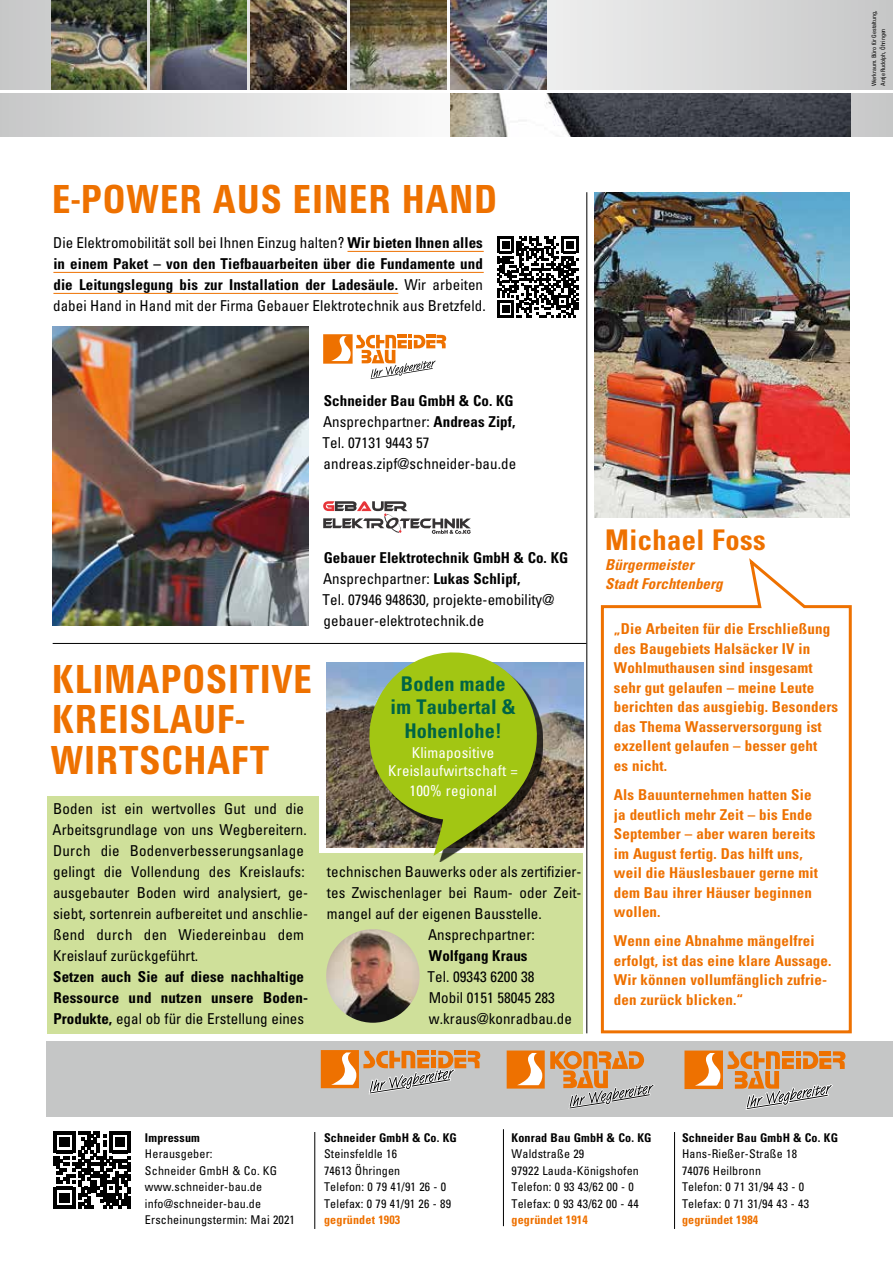
<style>
.page{position:relative;width:893px;height:1263px;background:#fff}
.page>*{position:absolute;margin:0;border:0;box-sizing:border-box;transform-origin:0 0}
.t1{font:700 condensed 42px/40.5px "Unitus T";letter-spacing:.03em;color:#ee7100}
.t2{font:700 condensed 28.5px "Univers";letter-spacing:.015em;color:#ee7100}
.t3{font:700 condensed 20.25px/23.5px "Univers";letter-spacing:.01em;color:#006445;text-align:center}
.t4{font:condensed 15px/21px "Univers";letter-spacing:.005em;color:#000}
.t5{font:700 condensed 15px/19.5px "Univers";letter-spacing:.01em;color:#ee7100}
.t6{font:700 condensed 15px/21px "Univers";letter-spacing:.005em;color:#000}
.t7{font:condensed 15px/18px "Univers";letter-spacing:.015em;color:#fff;text-align:center}
.t8{font:italic 700 condensed 15px/19.5px "Univers";letter-spacing:.005em;color:#ee7100}
.t9{font:condensed 12px/16.5px "Univers";letter-spacing:.015em;color:#000}
.t10{font:700 condensed 12px "Univers";letter-spacing:.015em;color:#000}
.t11{font:700 condensed 12px "Univers";letter-spacing:.015em;color:#ee7100}
.t12{font:condensed 6px/9px "Univers";letter-spacing:-.01em;color:#000}
.s1{font-weight:400}
.s2{font-weight:700}
</style>
<div class="page">
<div style="left:47px;top:796px;width:536px;height:237px;background:#cfe09a"></div>
<div style="left:319px;top:644px;width:267px;height:209px;background:#fff"></div>
<svg style="left:0;top:0;width:893px;height:89px;background:#d7d7d7"></svg>
<svg style="left:0;top:94px;width:893px;height:42px"></svg>
<img style="left:251px;top:0;width:96px;height:89px">
<img style="left:351px;top:0;width:95px;height:89px">
<img style="left:451px;top:0;width:95px;height:89px">
<img style="left:51px;top:0;width:96px;height:89px">
<img style="left:151px;top:0;width:96px;height:89px">
<img style="left:451px;top:94px;width:399px;height:42px">
<div style="left:47px;top:1042px;width:846px;height:75px;background:#c5c6c6"></div>
<hr style="left:315px;top:1132px;width:1px;height:97px;background:#000">
<hr style="left:503px;top:1129px;width:1px;height:97px;background:#000">
<hr style="left:674px;top:1132px;width:1px;height:97px;background:#000">
<div style="left:53px;top:1129px;width:79px;height:82px;background:linear-gradient(to right,#fff,#fff)"></div>
<svg style="left:54px;top:1131px;width:77px;height:77px"></svg>
<svg style="left:507px;top:1050px;width:148px;height:59px"></svg>
<svg style="left:684px;top:1050px;width:161px;height:60px"></svg>
<svg style="left:321px;top:1050px;width:159px;height:44px"></svg>
<img style="left:594px;top:192px;width:256px;height:325px">
<hr style="left:347px;top:251px;width:137px;height:1px;background:#ee7100">
<hr style="left:53px;top:272px;width:431px;height:1px;background:#ee7100">
<hr style="left:53px;top:293px;width:345px;height:1px;background:#ee7100">
<hr style="left:586px;top:192px;width:1px;height:841px;background:#000">
<hr style="left:53px;top:643px;width:533px;height:1px;background:#000">
<svg style="left:600px;top:558px;width:252px;height:476px"></svg>
<img style="left:53px;top:326px;width:255px;height:299px">
<svg style="left:323px;top:501px;width:148px;height:33px"></svg>
<svg style="left:323px;top:334px;width:123px;height:45px"></svg>
<svg style="left:497px;top:236px;width:81px;height:81px"></svg>
<img style="left:326px;top:663px;width:257px;height:184px">
<div style="left:375px;top:658px;width:168px;height:204px;background:#cfe09a"></div>
<svg style="left:364px;top:652px;width:178px;height:204px;background:#96ac39"></svg>
<img style="left:326px;top:929px;width:94px;height:94px;border-radius:47px">
<p class="t12" style="left:869px;top:86px;width:76px;rotate:-90deg">Werkraum. Büro für Gestaltung,<br>Antje Rudolph, Öhringen</p>
<h1 class="t1" style="left:52px;top:178px;width:446px">E-POWER AUS EINER HAND</h1>
<p class="t6" style="left:53px;top:232px;width:434px"><span class="s1">Die Elektromobilität soll bei Ihnen Einzug halten?</span> Wir bieten Ihnen alles in einem Paket – von den Tiefbauarbeiten über die Fundamente und die Leitungslegung bis zur Installation der Ladesäule. <span class="s1">Wir arbeiten dabei Hand in Hand mit der Firma Gebauer Elektrotechnik aus Bretzfeld.</span></p>
<p class="t4" style="left:323px;top:390px;width:195px"><span class="s2">Schneider Bau GmbH &amp; Co. KG<br></span>Ansprechpartner: <span class="s2">Andreas Zipf,<br></span>Tel. 07131 9443 57 andreas.zipf@schneider-bau.de</p>
<p class="t4" style="left:323px;top:547px;width:247px"><span class="s2">Gebauer Elektrotechnik GmbH &amp; Co. KG </span>Ansprechpartner: <span class="s2">Lukas Schlipf,<br></span>Tel. 07946 948630, projekte-emobility@ gebauer-elektrotechnik.de</p>
<h1 class="t1" style="left:51px;top:658px;width:263px">KLIMAPOSITIVE<br>KREISLAUF-<br>WIRTSCHAFT</h1>
<p class="t4" style="left:53px;top:798px;width:257px">Boden ist ein wertvolles Gut und die Arbeitsgrundlage von uns Wegbereitern.<br>Durch die Bodenverbesserungsanlage gelingt die Vollendung des Kreislaufs: ausgebauter Boden wird analysiert, ge-- siebt, sortenrein aufbereitet und anschlie&shy;ßend durch den Wiedereinbau dem Kreislauf zurückgeführt.</p>
<p class="t6" style="left:53px;top:966px;width:255px">Setzen auch Sie auf diese nachhaltige<br>Ressource und nutzen unsere Boden-<br>Produkte, <span class="s1">egal ob für die Erstellung eines</span></p>
<h3 class="t3" style="left:391px;top:671px;width:127px">Boden made im Taubertal &amp;<br>Hohenlohe!</h3>
<p class="t7" style="left:388px;top:743px;width:131px">Klimapositive<br>Kreislaufwirtschaft =</p>
<p class="t7" style="left:410px;top:782px;width:89px">100% regional</p>
<p class="t4" style="left:327px;top:861px;width:255px">technischen Bauwerks oder als zertifizier-</p>
<p class="t4" style="left:327px;top:882px;width:254px">tes Zwischenlager bei Raum- oder Zeit-</p>
<p class="t4" style="left:327px;top:903px;width:216px">mangel auf der eigenen Bausstelle.</p>
<p class="t4" style="left:428px;top:924px;width:108px">Ansprechpartner:</p>
<p class="t6" style="left:429px;top:945px;width:100px">Wolfgang Kraus</p>
<p class="t4" style="left:428px;top:966px;width:146px">Tel. 09343 6200 38<br>Mobil 0151 58045 283 w.kraus@konradbau.de</p>
<h2 class="t2" style="left:605px;top:523px;width:162px">Michael Foss</h2>
<p class="t8" style="left:605px;top:554px;width:119px">Bürgermeister<br>Stadt Forchtenberg</p>
<p class="t5" style="left:614px;top:619px;width:226px">„Die Arbeiten für die Erschließung des Baugebiets Halsäcker IV in<br>Wohlmuthausen sind insgesamt sehr gut gelaufen – meine Leute berichten das ausgiebig. Besonders das Thema Wasserversorgung ist exzellent gelaufen – besser geht<br>es nicht.</p>
<p class="t5" style="left:614px;top:785px;width:206px">Als Bauunternehmen hatten Sie ja deutlich mehr Zeit – bis Ende<br>September – aber waren bereits im August fertig. Das hilft uns, weil die Häuslesbauer gerne mit dem Bau ihrer Häuser beginnen wollen.</p>
<p class="t5" style="left:614px;top:931px;width:219px">Wenn eine Abnahme mängelfrei erfolgt, ist das eine klare Aussage.<br>Wir können vollumfänglich zufrie&shy;den zurück blicken.“</p>
<p class="t10" style="left:145px;top:1130px;width:57px">Impressum</p>
<p class="t9" style="left:145px;top:1145px;width:151px">Herausgeber:<br>Schneider GmbH &amp; Co. KG www.schneider-bau.de info@schneider-bau.de<br>Erscheinungstermin: Mai 2021</p>
<p class="t10" style="left:324px;top:1130px;width:134px">Schneider GmbH &amp; Co. KG</p>
<p class="t9" style="left:324px;top:1145px;width:129px">Steinsfeldle 16<br>74613 Öhringen<br>Telefon: 0 79 41/91 26 - 0<br>Telefax: 0 79 41/91 26 - 89</p>
<p class="t11" style="left:324px;top:1212px;width:78px">gegründet 1903</p>
<p class="t10" style="left:512px;top:1130px;width:142px">Konrad Bau GmbH &amp; Co. KG</p>
<p class="t9" style="left:512px;top:1145px;width:129px">Waldstraße 29<br>97922 Lauda-Königshofen<br>Telefon: 0 93 43/62 00 - 0<br>Telefax: 0 93 43/62 00 - 44</p>
<p class="t11" style="left:512px;top:1212px;width:78px">gegründet 1914</p>
<p class="t10" style="left:682px;top:1130px;width:158px">Schneider Bau GmbH &amp; Co. KG</p>
<p class="t9" style="left:682px;top:1145px;width:129px">Hans-Rießer-Straße 18<br>74076 Heilbronn<br>Telefon: 0 71 31/94 43 - 0<br>Telefax: 0 71 31/94 43 - 43</p>
<p class="t11" style="left:682px;top:1212px;width:78px">gegründet 1984</p>
</div>
